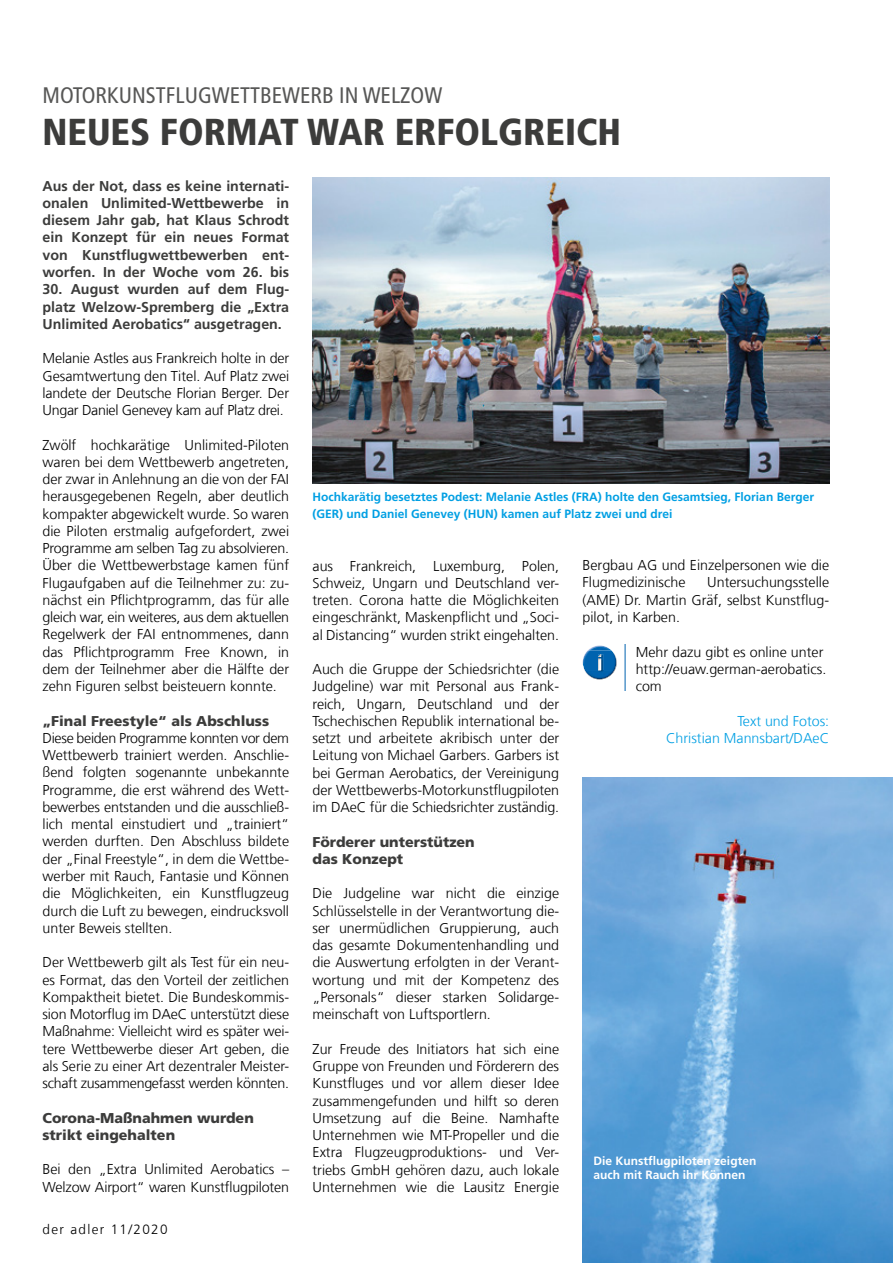
<style>
.page{position:relative;width:893px;height:1263px;background:#fff}
.page>*{position:absolute;margin:0;border:0;box-sizing:border-box;transform-origin:0 0}
.t1{font:900 condensed 37.5px "Frutiger LT Com";color:#3c3c3b}
.t2{font:condensed 22.5px "Frutiger LT Com";color:#575756}
.t3{font:300 14.25px/17.2px "Frutiger LT Com";color:#000;text-align:justify}
.t4{font:700 14.25px/17.2px "Frutiger LT Com";color:#3c3c3b;text-align:justify}
.t5{font:900 14.25px/17.2px "Frutiger LT Com";color:#3c3c3b}
.t6{font:300 14.25px/17.2px "Frutiger LT Com";color:#009fe3;text-align:right}
.t7{font:300 13.5px "Frutiger LT Com";letter-spacing:.1em;color:#000}
.t8{font:700 12px/17.2px "Frutiger LT Com";color:#009fe3}
.t9{font:700 12px/14.2px "Frutiger LT Com";color:#fff}
</style>
<div class="page">
<img style="left:583px;top:777px;width:310px;height:486px">
<img style="left:313px;top:177px;width:516px;height:307px">
<hr style="left:625px;top:644px;width:1px;height:47px;background:#0063af">
<img style="left:582px;top:645px;width:29px;height:20px">
<img style="left:585px;top:659px;width:32px;height:20px">
<img style="left:611px;top:650px;width:5px;height:21px">
<img style="left:583px;top:650px;width:5px;height:21px">
<svg style="left:598px;top:654px;width:5px;height:18px"></svg>
<h2 class="t2" style="left:43px;top:82px;width:401px">MOTORKUNSTFLUGWETTBEWERB IN WELZOW</h2>
<h1 class="t1" style="left:43px;top:109px;width:580px">NEUES FORMAT WAR ERFOLGREICH</h1>
<p class="t4" style="left:43px;top:177px;width:248px">Aus der Not, dass es keine internati&shy;onalen Unlimited-Wettbewerbe in diesem Jahr gab, hat Klaus Schrodt ein Konzept für ein neues Format von Kunstflugwettbewerben ent&shy;worfen. In der Woche vom 26. bis</p>
<p class="t4" style="left:43px;top:281px;width:248px">30. August wurden auf dem Flug&shy;platz Welzow-Spremberg die „Extra Unlimited Aerobatics“ ausgetragen.</p>
<p class="t3" style="left:43px;top:350px;width:248px">Melanie Astles aus Frankreich holte in der Gesamtwertung den Titel. Auf Platz zwei landete der Deutsche Florian Berger. Der Ungar Daniel Genevey kam auf Platz drei.</p>
<p class="t3" style="left:43px;top:436px;width:248px">Zwölf hochkarätige Unlimited-Piloten waren bei dem Wettbewerb angetreten, der zwar in Anlehnung an die von der FAI herausgegebenen Regeln, aber deutlich kompakter abgewickelt wurde. So waren die Piloten erstmalig aufgefordert, zwei Programme am selben Tag zu absolvieren.<br>Über die Wettbewerbstage kamen fünf Flugaufgaben auf die Teilnehmer zu: zu&shy;nächst ein Pflichtprogramm, das für alle gleich war, ein weiteres, aus dem aktuellen Regelwerk der FAI entnommenes, dann das Pflichtprogramm Free Known, in dem der Teilnehmer aber die Hälfte der zehn Figuren selbst beisteuern konnte.</p>
<p class="t5" style="left:43px;top:712px;width:228px">„Final Freestyle“ als Abschluss</p>
<p class="t3" style="left:43px;top:729px;width:248px">Diese beiden Programme konnten vor dem Wettbewerb trainiert werden. Anschlie&shy;ßend folgten sogenannte unbekannte Programme, die erst während des Wett&shy;bewerbes entstanden und die ausschließ&shy;lich mental einstudiert und „trainiert“ werden durften. Den Abschluss bildete der „Final Freestyle“, in dem die Wettbe&shy;werber mit Rauch, Fantasie und Können die Möglichkeiten, ein Kunstflugzeug durch die Luft zu bewegen, eindrucksvoll unter Beweis stellten.</p>
<p class="t3" style="left:43px;top:954px;width:248px">Der Wettbewerb gilt als Test für ein neu&shy;es Format, das den Vorteil der zeitlichen Kompaktheit bietet. Die Bundeskommis&shy;sion Motorflug im DAeC unterstützt diese Maßnahme: Vielleicht wird es später wei&shy;tere Wettbewerbe dieser Art geben, die als Serie zu einer Art dezentraler Meister&shy;schaft zusammengefasst werden könnten.</p>
<p class="t5" style="left:43px;top:1109px;width:213px">Corona-Maßnahmen wurden strikt eingehalten</p>
<p class="t3" style="left:43px;top:1161px;width:248px">Bei den „Extra Unlimited Aerobatics –<br>Welzow Airport“ waren Kunstflugpiloten</p>
<p class="t7" style="left:43px;top:1221px;width:127px">der adler 11/2020</p>
<p class="t8" style="left:313px;top:488px;width:503px">Hochkarätig besetztes Podest: Melanie Astles (FRA) holte den Gesamtsieg, Florian Berger (GER) und Daniel Genevey (HUN) kamen auf Platz zwei und drei</p>
<p class="t3" style="left:313px;top:557px;width:248px">aus Frankreich, Luxemburg, Polen, Schweiz, Ungarn und Deutschland ver&shy;treten. Corona hatte die Möglichkeiten eingeschränkt, Maskenpflicht und „Soci&shy;al Distancing“ wurden strikt eingehalten.</p>
<p class="t3" style="left:313px;top:661px;width:248px">Auch die Gruppe der Schiedsrichter (die Judgeline) war mit Personal aus Frank&shy;reich, Ungarn, Deutschland und der Tschechischen Republik international be&shy;setzt und arbeitete akribisch unter der Leitung von Michael Garbers. Garbers ist bei German Aerobatics, der Vereinigung der Wettbewerbs-Motorkunstflugpiloten im DAeC für die Schiedsrichter zuständig.</p>
<p class="t5" style="left:313px;top:833px;width:164px">Förderer unterstützen das Konzept</p>
<p class="t3" style="left:313px;top:885px;width:248px">Die Judgeline war nicht die einzige Schlüsselstelle in der Verantwortung die&shy;ser unermüdlichen Gruppierung, auch das gesamte Dokumentenhandling und die Auswertung erfolgten in der Verant&shy;wortung und mit der Kompetenz des „Personals“ dieser starken Solidarge&shy;meinschaft von Luftsportlern.</p>
<p class="t3" style="left:313px;top:1040px;width:248px">Zur Freude des Initiators hat sich eine Gruppe von Freunden und Förderern des Kunstfluges und vor allem dieser Idee zusammengefunden und hilft so deren Umsetzung auf die Beine. Namhafte Unternehmen wie MT-Propeller und die Extra Flugzeugproduktions- und Ver&shy;triebs GmbH gehören dazu, auch lokale Unternehmen wie die Lausitz Energie</p>
<p class="t3" style="left:583px;top:557px;width:248px">Bergbau AG und Einzelpersonen wie die<br>Flugmedizinische</p>
<p class="t3" style="left:583px;top:574px;width:248px;text-indent:125px">Untersuchungsstelle (AME) Dr. Martin Gräf, selbst Kunstflug&shy;pilot, in Karben.</p>
<p class="t3" style="left:636px;top:643px;width:192px;text-align:left">Mehr dazu gibt es online unter http://euaw.german-aerobatics. com</p>
<p class="t6" style="left:666px;top:712px;width:165px">Text und Fotos:<br>Christian Mannsbart/DAeC</p>
<p class="t9" style="left:594px;top:1154px;width:164px">Die Kunstflugpiloten zeigten auch mit Rauch ihr Können</p>
</div>
